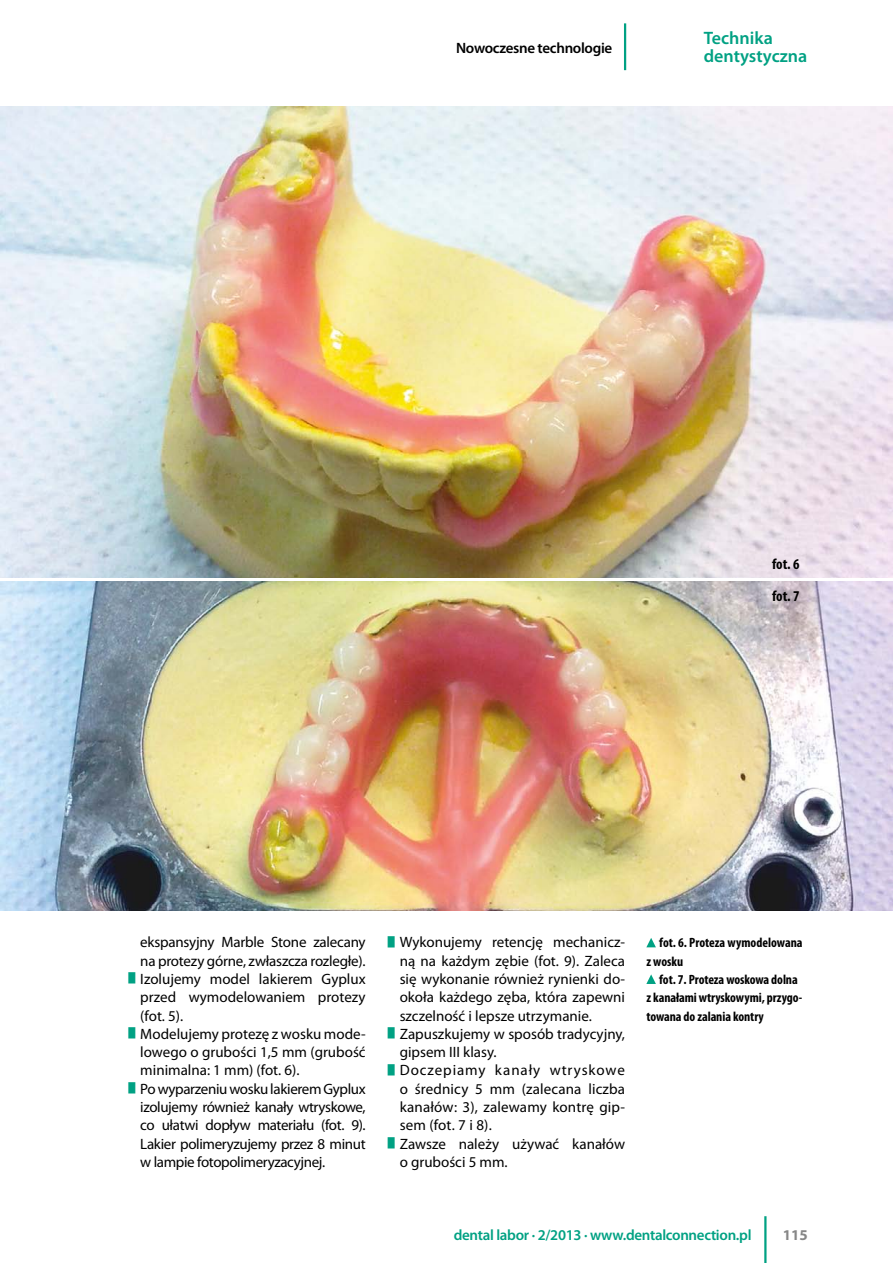
<style>
.page{position:relative;width:893px;height:1263px;background:#fff}
.page>*{position:absolute;margin:0;border:0;box-sizing:border-box;transform-origin:0 0}
.t1{font:600 18px/17.7px "Myriad Pro";color:#00a183}
.t2{font:15px/18.3px "Myriad Pro";color:#000}
.t3{font:600 15px "Myriad Pro";letter-spacing:-.02em;color:#00a183}
.t4{font:600 15px "Myriad Pro";letter-spacing:-.02em;color:#000}
.t5{font:700 condensed 15px/32.5px "Myriad Pro";letter-spacing:-.005em;color:#000}
.t6{font:700 15px "Myriad Pro";color:#878787}
.t7{font:700 condensed 13.5px/18.3px "Myriad Pro";letter-spacing:-.005em;color:#000}
</style>
<div class="page">
<img style="left:0;top:106px;width:893px;height:471px">
<img style="left:0;top:581px;width:893px;height:330px">
<svg style="left:646px;top:938px;width:10px;height:9px"></svg>
<svg style="left:646px;top:974px;width:10px;height:10px"></svg>
<hr style="left:624px;top:23px;width:2px;height:47px;background:#00a183">
<hr style="left:764px;top:1216px;width:2px;height:47px;background:#00a183">
<p class="t4" style="left:456px;top:39px;width:158px">Nowoczesne technologie</p>
<p class="t1" style="left:704px;top:29px;width:105px">Technika dentystyczna</p>
<p class="t5" style="left:772px;top:547px;width:29px">fot. 6 fot. 7</p>
<p class="t2" style="left:140px;top:933px;width:227px">ekspansyjny Marble Stone zalecany na protezy górne, zwłaszcza rozległe).<br>Izolujemy model lakierem Gyplux przed wymodelowaniem protezy (fot. 5).<br>Modelujemy protezę z wosku mode&shy;lowego o grubości 1,5 mm (grubość minimalna: 1 mm) (fot. 6).<br>Po wyparzeniu wosku lakierem Gyplux izolujemy również kanały wtryskowe, co ułatwi dopływ materiału (fot. 9).<br>Lakier polimeryzujemy przez 8 minut w lampie fotopolimeryzacyjnej.</p>
<p class="t2" style="left:400px;top:933px;width:227px">Wykonujemy retencję mechanicz&shy;ną na każdym zębie (fot. 9). Zaleca się wykonanie również rynienki do&shy;okoła każdego zęba, która zapewni szczelność i lepsze utrzymanie.<br>Zapuszkujemy w sposób tradycyjny, gipsem III klasy.<br>Doczepiamy kanały wtryskowe o średnicy 5 mm (zalecana liczba kanałów: 3), zalewamy kontrę gip&shy;sem (fot. 7 i 8).<br>Zawsze należy używać kanałów o grubości 5 mm.</p>
<p class="t7" style="left:646px;top:933px;width:158px;text-indent:13px">fot. 6. Proteza wymodelowana z wosku</p>
<p class="t7" style="left:646px;top:970px;width:157px;text-indent:13px">fot. 7. Proteza woskowa dolna z kanałami wtryskowymi, przygo&shy;towana do zalania kontry</p>
<p class="t3" style="left:454px;top:1225px;width:299px">dental labor · 2/2013 · www.dentalconnection.pl</p>
<p class="t6" style="left:783px;top:1225px;width:26px">115</p>
</div>
